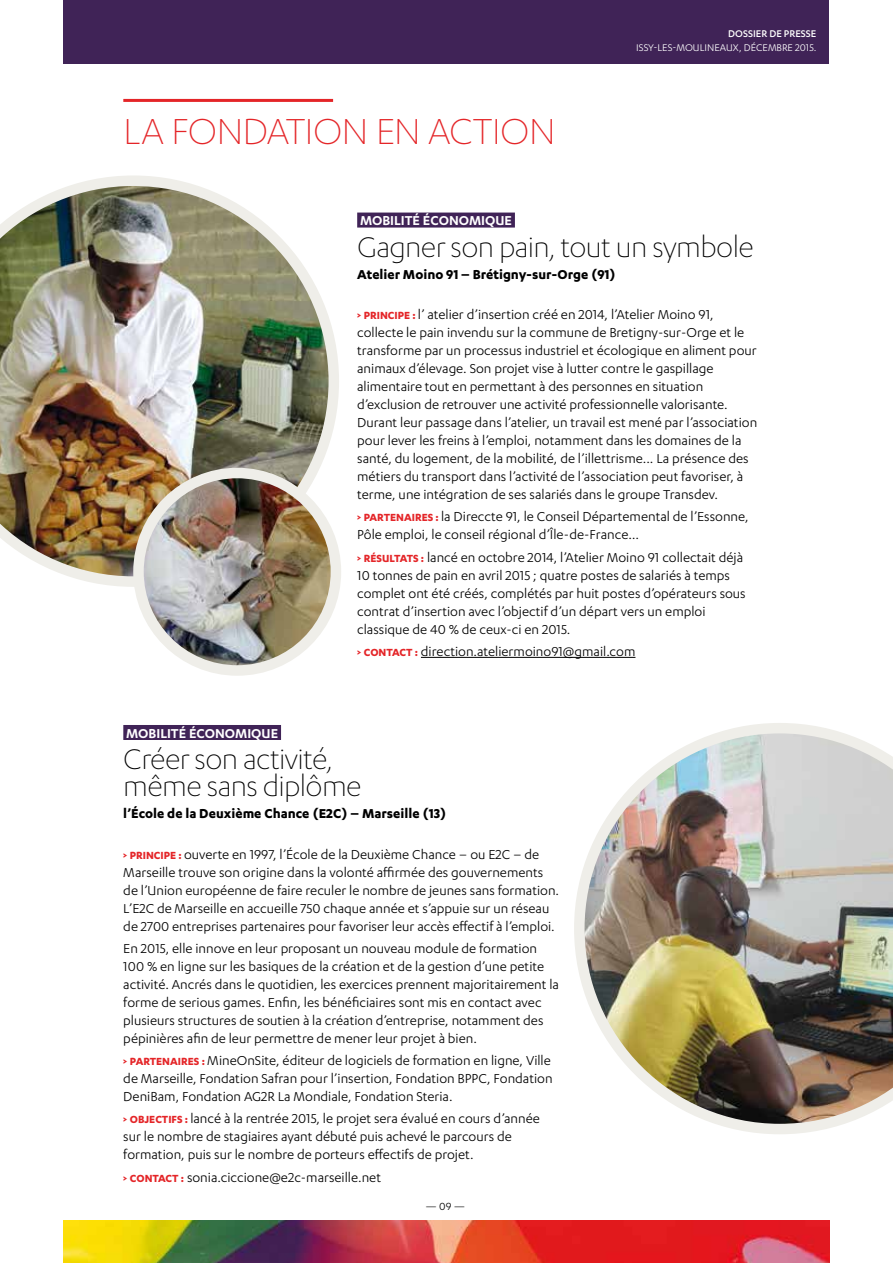
<style>
.page{position:relative;width:893px;height:1263px;background:#fff}
.page>*{position:absolute;margin:0;border:0;box-sizing:border-box;transform-origin:0 0}
.t1{font:300 42px "Karbon";letter-spacing:-.02em;color:#e42528}
.t2{font:300 33px/27px "Karbon";letter-spacing:-.02em;color:#000}
.t3{font:15px/18px "Karbon";color:#000}
.t4{font:700 15px "Karbon";color:#000}
.t5{font:600 15px "Karbon";color:#fff}
.t6{font:12px "Karbon";color:#000}
.t7{font:11.25px "Karbon";color:#fff}
.t8{font:500 11.25px "Karbon";color:#fff}
.s1{font-weight:700;font-size:12px;color:#e42528}
</style>
<div class="page">
<div style="left:64px;top:0;width:765px;height:64px;background:#402357"></div>
<img style="left:64px;top:1220px;width:765px;height:43px">
<div style="left:357px;top:213px;width:158px;height:15px;background:#402357"></div>
<hr style="left:421px;top:657px;width:214px;height:1px;background:#000">
<div style="left:123px;top:725px;width:158px;height:15px;background:#402357"></div>
<hr style="left:123px;top:99px;width:210px;height:3px;background:#e42528">
<img style="left:0;top:175px;width:339px;height:412px">
<img style="left:138px;top:473px;width:198px;height:197px;border-radius:99px">
<div style="left:133px;top:468px;width:208px;height:208px;border:10px solid #efeee9;border-radius:50%"></div>
<img style="left:574px;top:723px;width:319px;height:411px">
<h1 class="t1" style="left:123px;top:109px;width:434px">LA FONDATION EN ACTION</h1>
<p class="t8" style="left:728px;top:28px;width:90px">DOSSIER DE PRESSE</p>
<p class="t7" style="left:636px;top:41px;width:182px">ISSY-LES-MOULINEAUX, DÉCEMBRE 2015.</p>
<p class="t5" style="left:360px;top:212px;width:154px">MOBILITÉ ÉCONOMIQUE</p>
<h2 class="t2" style="left:357px;top:232px;width:398px">Gagner son pain, tout un symbole</h2>
<p class="t4" style="left:357px;top:266px;width:260px">Atelier Moino 91 – Brétigny-sur-Orge (91)</p>
<p class="t3" style="left:357px;top:305px;width:402px"><span class="s1">&gt; PRINCIPE :</span> l’ atelier d’insertion créé en 2014, l’Atelier Moino 91, collecte le pain invendu sur la commune de Bretigny-sur-Orge et le transforme par un processus industriel et écologique en aliment pour animaux d’élevage. Son projet vise à lutter contre le gaspillage alimentaire tout en permettant à des personnes en situation d’exclusion de retrouver une activité professionnelle valorisante.<br>Durant leur passage dans l’atelier, un travail est mené par l’association pour lever les freins à l’emploi, notamment dans les domaines de la santé, du logement, de la mobilité, de l’illettrisme... La présence des métiers du transport dans l’activité de l’association peut favoriser, à terme, une intégration de ses salariés dans le groupe Transdev.</p>
<p class="t3" style="left:357px;top:507px;width:393px"><span class="s1">&gt; PARTENAIRES :</span> la Direccte 91, le Conseil Départemental de l’Essonne,<br>Pôle emploi, le conseil régional d’Île-de-France…</p>
<p class="t3" style="left:357px;top:548px;width:390px"><span class="s1">&gt; RÉSULTATS :</span> lancé en octobre 2014, l’Atelier Moino 91 collectait déjà 10 tonnes de pain en avril 2015 ; quatre postes de salariés à temps complet ont été créés, complétés par huit postes d’opérateurs sous contrat d’insertion avec l’objectif d’un départ vers un emploi classique de 40 % de ceux-ci en 2015.</p>
<p class="t3" style="left:357px;top:642px;width:280px"><span class="s1">&gt; CONTACT :</span> direction.ateliermoino91@gmail.com</p>
<p class="t5" style="left:126px;top:725px;width:154px">MOBILITÉ ÉCONOMIQUE</p>
<h2 class="t2" style="left:123px;top:745px;width:240px">Créer son activité, même sans diplôme</h2>
<p class="t4" style="left:123px;top:805px;width:325px">l’École de la Deuxième Chance (E2C) – Marseille (13)</p>
<p class="t3" style="left:123px;top:844px;width:437px"><span class="s1">&gt; PRINCIPE :</span> ouverte en 1997, l’École de la Deuxième Chance – ou E2C – de Marseille trouve son origine dans la volonté affirmée des gouvernements de l’Union européenne de faire reculer le nombre de jeunes sans formation.<br>L’E2C de Marseille en accueille 750 chaque année et s’appuie sur un réseau de 2700 entreprises partenaires pour favoriser leur accès effectif à l’emploi.</p>
<p class="t3" style="left:123px;top:939px;width:437px">En 2015, elle innove en leur proposant un nouveau module de formation 100 % en ligne sur les basiques de la création et de la gestion d’une petite activité. Ancrés dans le quotidien, les exercices prennent majoritairement la forme de serious games. Enfin, les bénéficiaires sont mis en contact avec plusieurs structures de soutien à la création d’entreprise, notamment des pépinières afin de leur permettre de mener leur projet à bien.</p>
<p class="t3" style="left:123px;top:1051px;width:431px"><span class="s1">&gt; PARTENAIRES :</span> MineOnSite, éditeur de logiciels de formation en ligne, Ville de Marseille, Fondation Safran pour l’insertion, Fondation BPPC, Fondation<br>DeniBam, Fondation AG2R La Mondiale, Fondation Steria.</p>
<p class="t3" style="left:123px;top:1109px;width:418px"><span class="s1">&gt; OBJECTIFS :</span> lancé à la rentrée 2015, le projet sera évalué en cours d’année sur le nombre de stagiaires ayant débuté puis achevé le parcours de formation, puis sur le nombre de porteurs effectifs de projet.</p>
<p class="t3" style="left:123px;top:1167px;width:259px"><span class="s1">&gt; CONTACT :</span> sonia.ciccione@e2c-marseille.net</p>
<p class="t6" style="left:426px;top:1199px;width:41px">— 09 —</p>
</div>
